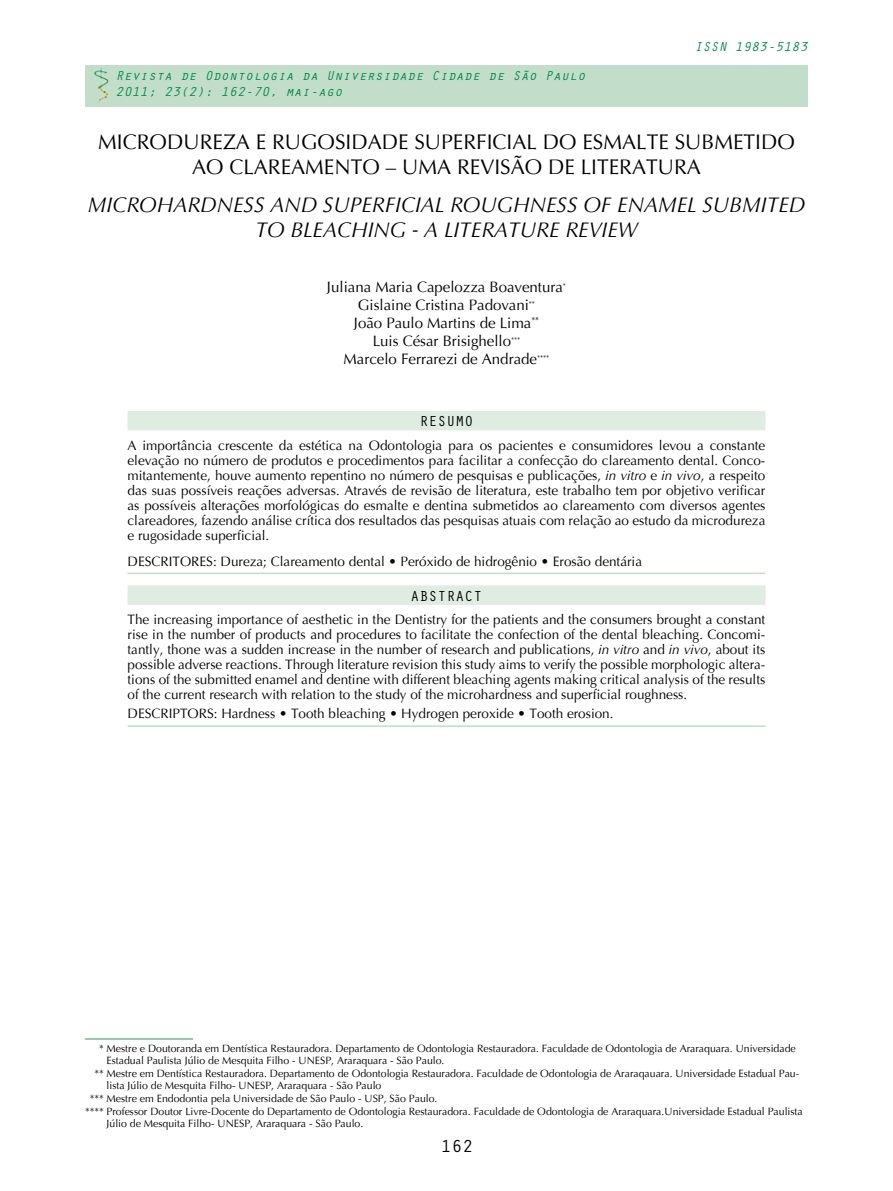
<style>
.page{position:relative;width:893px;height:1191px;background:#fff}
.page>*{position:absolute;margin:0;border:0;box-sizing:border-box;transform-origin:0 0}
.t1{font:21px/25.2px "Optima";color:#000;text-align:center}
.t2{font:italic 21px "Optima";color:#000}
.t3{font:18px "Orator Std";color:#000}
.t4{font:15px/18px "Optima";color:#000;text-align:center}
.t5{font:15px "Orator Std";color:#000}
.t6{font:13.5px/15px "Optima";color:#000;text-align:justify}
.t7{font:italic 13.5px/16.2px "Orator Std";color:#008c44}
.t8{font:10.5px "Optima";color:#000}
.s1{font-style:italic}
.s2{color:#fff}
</style>
<div class="page">
<div style="left:85px;top:65px;width:723px;height:41px;background:#c3ddcb"></div>
<img style="left:94px;top:68px;width:15px;height:35px">
<hr style="left:85px;top:1038px;width:108px;height:1px;background:#76b88f">
<div style="left:128px;top:411px;width:637px;height:19px;background:#deece1"></div>
<hr style="left:128px;top:572px;width:637px;height:2px;background:#c3ddcb">
<div style="left:128px;top:585px;width:637px;height:20px;background:#deece1"></div>
<hr style="left:128px;top:725px;width:637px;height:2px;background:#c3ddcb">
<p class="t7" style="left:694px;top:38px;width:115px">ISSN 1983-5183</p>
<p class="t7" style="left:116px;top:66px;width:471px">Revista de Odontologia da Universidade Cidade de São Paulo<br>2011; 23(2): 162-70, mai-ago</p>
<h1 class="t1" style="left:98px;top:129px;width:698px">MICRODUREZA E RUGOSIDADE SUPERFICIAL DO ESMALTE SUBMETIDO<br>AO CLAREAMENTO – UMA REVISÃO DE LITERATURA</h1>
<h1 class="t2" style="left:88px;top:192px;width:15px">MICROHARDNESS</h1>
<h1 class="t2" style="left:270px;top:192px;width:17px">AND</h1>
<h1 class="t2" style="left:323px;top:192px;width:12px">SUPERFICIAL</h1>
<h1 class="t2" style="left:450px;top:192px;width:28px">ROUGHNESS</h1>
<h1 class="t2" style="left:583px;top:192px;width:48px">OF ENAMEL</h1>
<h1 class="t2" style="left:702px;top:192px;width:14px">SUBMITED</h1>
<h1 class="t2" style="left:255px;top:217px;width:49px">TO BLEACHING</h1>
<h1 class="t2" style="left:412px;top:217px;width:45px">- A LITERATURE</h1>
<h1 class="t2" style="left:565px;top:217px;width:14px">REVIEW</h1>
<p class="t4" style="left:327px;top:278px;width:240px">Juliana Maria Capelozza Boaventura<sup>*<br></sup>Gislaine Cristina Padovani<sup>**<br></sup>João Paulo Martins de Lima<sup>**<br></sup>Luis César Brisighello<sup>***<br></sup>Marcelo Ferrarezi de Andrade<sup>****</sup></p>
<p class="t5" style="left:419px;top:410px;width:52px">RESUMO</p>
<p class="t6" style="left:128px;top:438px;width:639px">A importância crescente da estética na Odontologia para os pacientes e consumidores levou a constante elevação no número de produtos e procedimentos para facilitar a confecção do clareamento dental. Conco&shy;mitantemente, houve aumento repentino no número de pesquisas e publicações, <span class="s1">IN VITRO</span> e <span class="s1">IN VIVO</span>, a respeito das suas possíveis reações adversas. Através de revisão de literatura, este trabalho tem por objetivo verificar as possíveis alterações morfológicas do esmalte e dentina submetidos ao clareamento com diversos agentes clareadores, fazendo análise crítica dos resultados das pesquisas atuais com relação ao estudo da microdureza e rugosidade superficial.</p>
<p class="t6" style="left:128px;top:554px;width:516px">DESCRITORES: Dureza; Clareamento dental • Peróxido de hidrogênio • Erosão dentária</p>
<p class="t5" style="left:410px;top:585px;width:70px">ABSTRACT</p>
<p class="t6" style="left:128px;top:612px;width:639px">The increasing importance of aesthetic in the Dentistry for the patients and the consumers brought a constant rise in the number of products and procedures to facilitate the confection of the dental bleaching. Concomi&shy;tantly, thone was a sudden increase in the number of research and publications, <span class="s1">IN VITRO</span> and <span class="s1">IN VIVO</span>, about its possible adverse reactions. Through literature revision this study aims to verify the possible morphologic altera&shy;tions of the submitted enamel and dentine with different bleaching agents making critical analysis of the results of the current research with relation to the study of the microhardness and superficial roughness.</p>
<p class="t6" style="left:128px;top:706px;width:487px">DESCRIPTORS: Hardness • Tooth bleaching • Hydrogen peroxide • Tooth erosion.</p>
<p class="t8" style="left:85px;top:1041px;width:712px"><span class="s2">***</span>* Mestre e Doutoranda em Dentística Restauradora. Departamento de Odontologia Restauradora. Faculdade de Odontologia de Araraquara. Universidade</p>
<p class="t8" style="left:107px;top:1054px;width:339px">Estadual Paulista Júlio de Mesquita Filho - UNESP, Araraquara - São Paulo.</p>
<p class="t8" style="left:85px;top:1066px;width:716px"><span class="s2">**</span>** Mestre em Dentística Restauradora. Departamento de Odontologia Restauradora. Faculdade de Odontologia de Araraqauara. Universidade Estadual Pau-</p>
<p class="t8" style="left:107px;top:1079px;width:276px">lista Júlio de Mesquita Filho- UNESP, Araraquara - São Paulo</p>
<p class="t8" style="left:85px;top:1091px;width:354px"><span class="s2">*</span>*** Mestre em Endodontia pela Universidade de São Paulo - USP, São Paulo.</p>
<p class="t8" style="left:85px;top:1104px;width:719px">**** Professor Doutor Livre-Docente do Departamento de Odontologia Restauradora. Faculdade de Odontologia de Araraquara.Universidade Estadual Paulista</p>
<p class="t8" style="left:107px;top:1117px;width:258px">Júlio de Mesquita Filho- UNESP, Araraquara - São Paulo.</p>
<h2 class="t3" style="left:441px;top:1133px;width:34px">162</h2>
</div>
